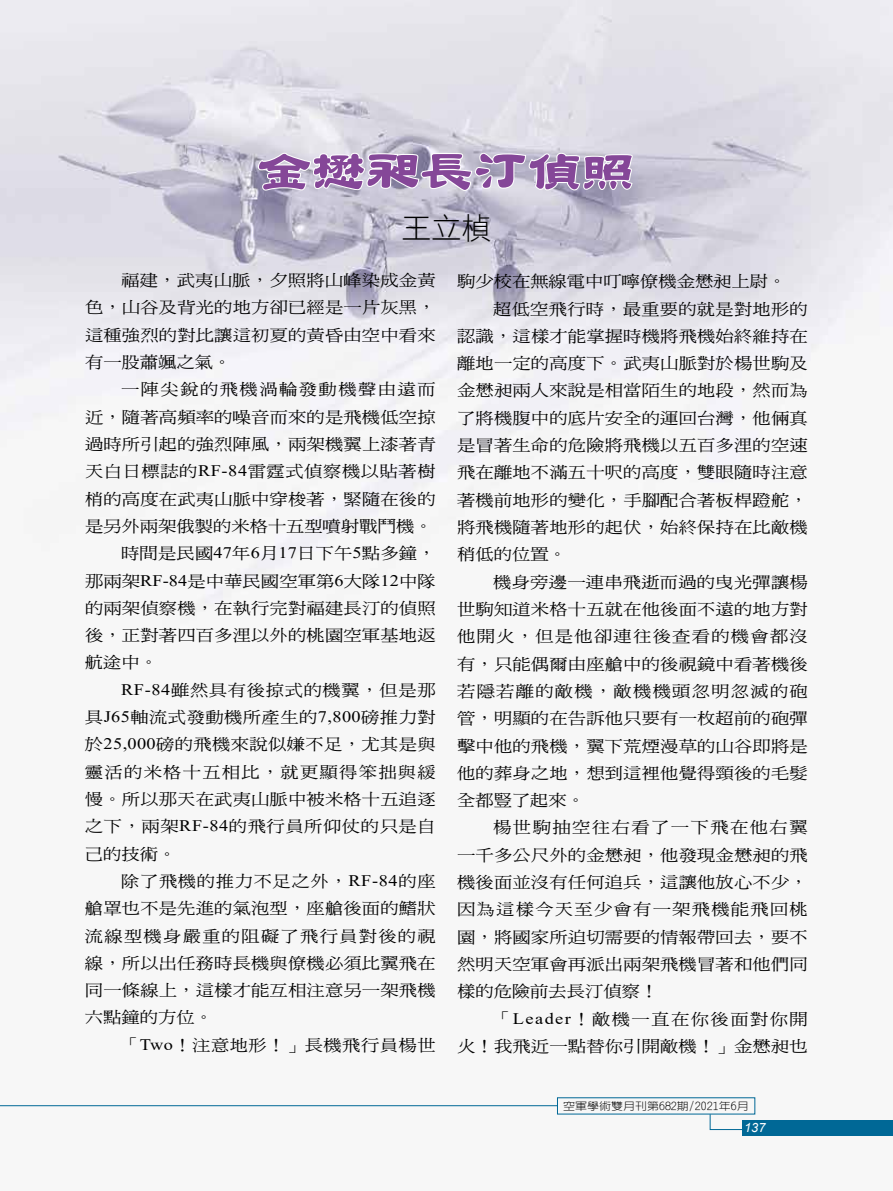
<style>
.page{position:relative;width:893px;height:1191px;background:#fff}
.page>*{position:absolute;margin:0;border:0;box-sizing:border-box;transform-origin:0 0}
.t1{font:54px "DF Tan Li W9 WINP BF";color:#854798}
.t2{font:30px "DF Li Hei W3 WINP BF";color:#000}
.t3{font:16.05px/27.3px "DF Ming W5 WIN BF";letter-spacing:.01em;color:#000;text-align:justify;scale:1.14 1}
.t4{font:16.05px "DF Ming W5 WIN BF";letter-spacing:.07em;color:#000;scale:1.14 1}
.t5{font:16.05px "DF Ming W5 WIN BF";letter-spacing:.08em;color:#000;scale:1.14 1}
.t6{font:16.05px "DF Ming W5 WIN BF";letter-spacing:.03em;color:#000;scale:1.14 1}
.t7{font:16.05px "DF Ming W5 WIN BF";letter-spacing:.035em;color:#000;scale:1.14 1}
.t8{font:italic 12.75px "Arial";color:#fff}
.t9{font:300 10.5px "Lin Gothic";color:#000;scale:1.14 1}
.s1{font-family:"DF Kai Shu SB Estd BF"}
.s2{font-family:"Times New Roman"}
</style>
<div class="page">
<img style="left:0;top:0;width:893px;height:1136px">
<div style="left:742px;top:1120px;width:151px;height:15px;background:#006896"></div>
<svg style="left:709px;top:1114px;width:34px;height:16px"></svg>
<hr style="left:0;top:1105px;width:557px;height:1px;background:#006896">
<svg style="left:257px;top:151px;width:377px;height:129px;background:#c7c4d4"></svg>
<h1 class="t1" style="left:257px;top:145px;width:380px">金懋昶長汀偵照</h1>
<h2 class="t2" style="left:401px;top:213px;width:91px">王立楨</h2>
<p class="t3" style="left:85px;top:266px;width:309px;text-indent:36px">福建<span class="s1">，</span>武夷山脈<span class="s1">，</span>夕照將山峰染成金黃色<span class="s1">，</span>山谷及背光的地方卻已經是一片灰黑<span class="s1">，</span>這種強烈的對比讓這初夏的黃昏由空中看來有一股蕭颯之氣<span class="s1">。</span></p>
<p class="t5" style="left:121px;top:381px;width:277px">一陣尖銳的飛機渦輪發動機聲由遠而</p>
<p class="t3" style="left:85px;top:403px;width:309px">近<span class="s1">，</span>隨著高頻率的噪音而來的是飛機低空掠</p>
<p class="t3" style="left:85px;top:430px;width:309px">過時所引起的強烈陣風<span class="s1">，</span>兩架機翼上漆著青</p>
<p class="t6" style="left:85px;top:463px;width:309px">天白日標誌的<span class="s2">RF-84</span>雷霆式偵察機以貼著樹</p>
<p class="t3" style="left:85px;top:485px;width:309px">梢的高度在武夷山脈中穿梭著<span class="s1">，</span>緊隨在後的</p>
<p class="t3" style="left:85px;top:512px;width:306px">是另外兩架俄製的米格十五型噴射戰鬥機<span class="s1">。</span></p>
<p class="t3" style="left:121px;top:540px;width:277px">時間是民國<span class="s2">47</span>年<span class="s2">6</span>月<span class="s2">17</span>日下午<span class="s2">5</span>點多鐘<span class="s1">，</span></p>
<p class="t3" style="left:85px;top:567px;width:309px">那兩架<span class="s2">RF-84</span>是中華民國空軍第<span class="s2">6</span>大隊<span class="s2">12</span>中隊</p>
<p class="t3" style="left:85px;top:594px;width:309px">的兩架偵察機<span class="s1">，</span>在執行完對福建長汀的偵照</p>
<p class="t3" style="left:85px;top:621px;width:309px">後<span class="s1">，</span>正對著四百多浬以外的桃園空軍基地返</p>
<p class="t3" style="left:85px;top:649px;width:66px">航途中<span class="s1">。</span></p>
<p class="t7" style="left:121px;top:682px;width:277px"><span class="s2">RF-84</span>雖然具有後掠式的機翼<span class="s1">，</span>但是那</p>
<p class="t3" style="left:85px;top:703px;width:309px">具<span class="s2">J65</span>軸流式發動機所產生的<span class="s2">7,800</span>磅推力對</p>
<p class="t3" style="left:85px;top:731px;width:309px">於<span class="s2">25,000</span>磅的飛機來說似嫌不足<span class="s1">，</span>尤其是與</p>
<p class="t4" style="left:85px;top:764px;width:309px">靈活的米格十五相比<span class="s1">，</span>就更顯得笨拙與緩</p>
<p class="t3" style="left:85px;top:785px;width:309px">慢<span class="s1">。</span>所以那天在武夷山脈中被米格十五追逐</p>
<p class="t6" style="left:85px;top:818px;width:309px">之下<span class="s1">，</span>兩架<span class="s2">RF-84</span>的飛行員所仰仗的只是自</p>
<p class="t3" style="left:85px;top:840px;width:82px">己的技術<span class="s1">。</span></p>
<p class="t7" style="left:121px;top:873px;width:277px">除了飛機的推力不足之外<span class="s1">，</span><span class="s2">RF-84</span>的座</p>
<p class="t3" style="left:85px;top:894px;width:309px">艙罩也不是先進的氣泡型<span class="s1">，</span>座艙後面的鰭狀</p>
<p class="t4" style="left:85px;top:927px;width:309px">流線型機身嚴重的阻礙了飛行員對後的視</p>
<p class="t3" style="left:85px;top:949px;width:309px">線<span class="s1">，</span>所以出任務時長機與僚機必須比翼飛在</p>
<p class="t3" style="left:85px;top:976px;width:309px">同一條線上<span class="s1">，</span>這樣才能互相注意另一架飛機</p>
<p class="t3" style="left:85px;top:1004px;width:114px">六點鐘的方位<span class="s1">。</span></p>
<p class="t3" style="left:121px;top:1031px;width:277px"><span class="s1">「</span><span class="s2">Two</span><span class="s1">！</span>注意地形<span class="s1">！」</span>長機飛行員楊世</p>
<p class="t3" style="left:457px;top:268px;width:290px">駒少校在無線電中叮嚀僚機金懋昶上尉<span class="s1">。</span></p>
<p class="t3" style="left:493px;top:295px;width:277px">超低空飛行時<span class="s1">，</span>最重要的就是對地形的</p>
<p class="t3" style="left:457px;top:322px;width:309px">認識<span class="s1">，</span>這樣才能掌握時機將飛機始終維持在</p>
<p class="t3" style="left:457px;top:350px;width:309px">離地一定的高度下<span class="s1">。</span>武夷山脈對於楊世駒及</p>
<p class="t3" style="left:457px;top:377px;width:309px">金懋昶兩人來說是相當陌生的地段<span class="s1">，</span>然而為</p>
<p class="t3" style="left:457px;top:404px;width:309px">了將機腹中的底片安全的運回台灣<span class="s1">，</span>他倆真</p>
<p class="t3" style="left:457px;top:431px;width:309px">是冒著生命的危險將飛機以五百多浬的空速</p>
<p class="t3" style="left:457px;top:459px;width:309px">飛在離地不滿五十呎的高度<span class="s1">，</span>雙眼隨時注意</p>
<p class="t3" style="left:457px;top:486px;width:309px">著機前地形的變化<span class="s1">，</span>手腳配合著板桿蹬舵<span class="s1">，</span></p>
<p class="t3" style="left:457px;top:513px;width:309px">將飛機隨著地形的起伏<span class="s1">，</span>始終保持在比敵機</p>
<p class="t3" style="left:457px;top:541px;width:98px">稍低的位置<span class="s1">。</span></p>
<p class="t3" style="left:493px;top:568px;width:277px">機身旁邊一連串飛逝而過的曳光彈讓楊</p>
<p class="t3" style="left:457px;top:595px;width:309px">世駒知道米格十五就在他後面不遠的地方對</p>
<p class="t4" style="left:457px;top:628px;width:309px">他開火<span class="s1">，</span>但是他卻連往後查看的機會都沒</p>
<p class="t3" style="left:457px;top:650px;width:309px">有<span class="s1">，</span>只能偶爾由座艙中的後視鏡中看著機後</p>
<p class="t4" style="left:457px;top:683px;width:309px">若隱若離的敵機<span class="s1">，</span>敵機機頭忽明忽滅的砲</p>
<p class="t3" style="left:457px;top:704px;width:309px">管<span class="s1">，</span>明顯的在告訴他只要有一枚超前的砲彈</p>
<p class="t3" style="left:457px;top:732px;width:309px">擊中他的飛機<span class="s1">，</span>翼下荒煙漫草的山谷即將是</p>
<p class="t3" style="left:457px;top:759px;width:309px">他的葬身之地<span class="s1">，</span>想到這裡他覺得頸後的毛髮</p>
<p class="t3" style="left:457px;top:786px;width:114px">全都豎了起來<span class="s1">。</span></p>
<p class="t5" style="left:493px;top:819px;width:277px">楊世駒抽空往右看了一下飛在他右翼</p>
<p class="t3" style="left:457px;top:841px;width:309px">一千多公尺外的金懋昶<span class="s1">，</span>他發現金懋昶的飛</p>
<p class="t3" style="left:457px;top:868px;width:309px">機後面並沒有任何追兵<span class="s1">，</span>這讓他放心不少<span class="s1">，</span></p>
<p class="t4" style="left:457px;top:901px;width:309px">因為這樣今天至少會有一架飛機能飛回桃</p>
<p class="t3" style="left:457px;top:923px;width:309px">園<span class="s1">，</span>將國家所迫切需要的情報帶回去<span class="s1">，</span>要不</p>
<p class="t3" style="left:457px;top:950px;width:309px">然明天空軍會再派出兩架飛機冒著和他們同</p>
<p class="t3" style="left:457px;top:977px;width:178px">樣的危險前去長汀偵察<span class="s1">！</span></p>
<p class="t5" style="left:493px;top:1010px;width:277px"><span class="s1">「</span><span class="s2">Leader</span><span class="s1">！</span>敵機一直在你後面對你開</p>
<p class="t3" style="left:457px;top:1032px;width:309px">火<span class="s1">！</span>我飛近一點替你引開敵機<span class="s1">！」</span>金懋昶也</p>
<p class="t9" style="left:563px;top:1100px;width:164px">空軍學術雙月刊第682期/2021年6月</p>
<p class="t8" style="left:744px;top:1119px;width:23px">137</p>
</div>
